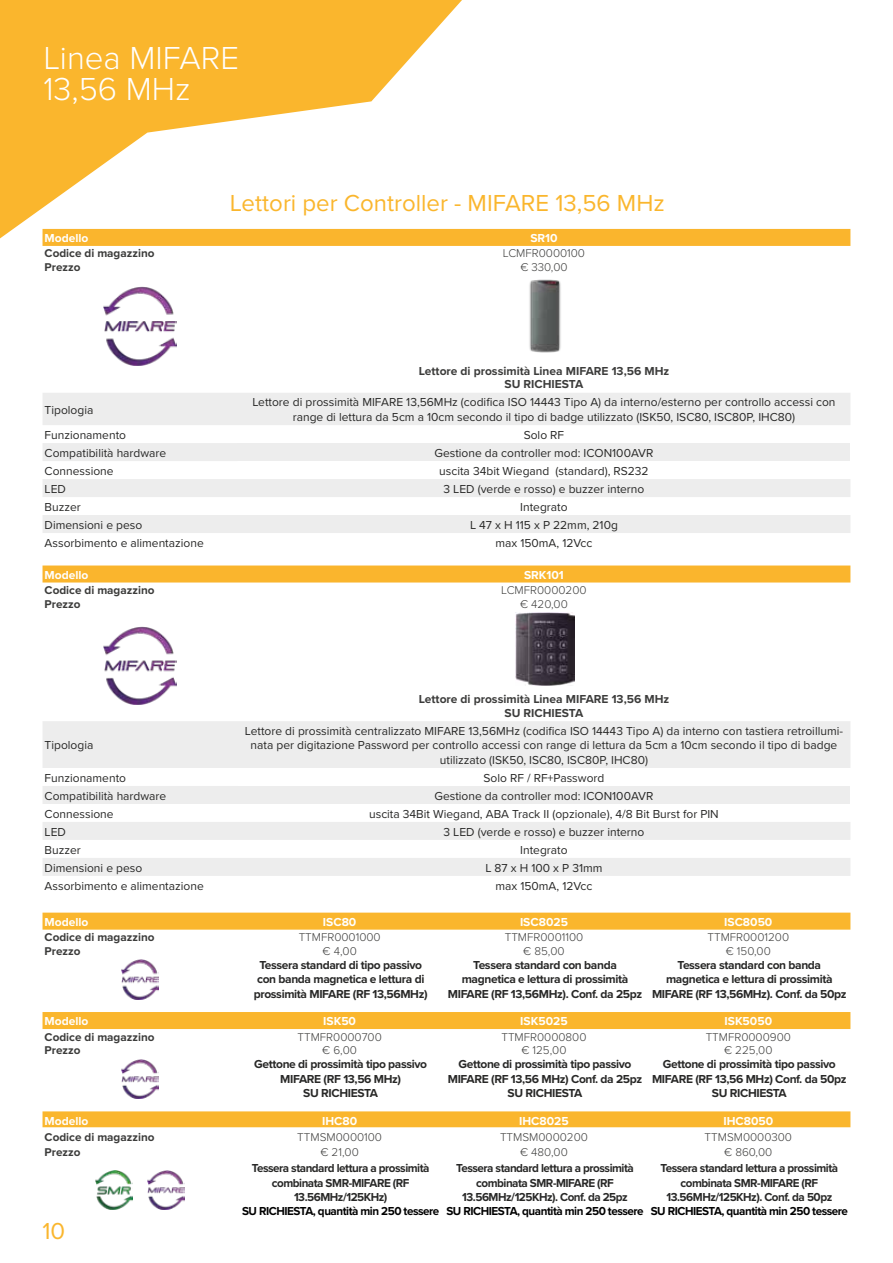
<style>
.page{position:relative;width:893px;height:1263px;background:#fff}
.page>*{position:absolute;margin:0;border:0;box-sizing:border-box;transform-origin:0 0}
.t1{font:300 33px/31.5px "Proxima Nova";color:#fff}
.t2{font:24px "Proxima Nova";color:#fab62d}
.t3{font:12px/14.4px "Proxima Nova";color:#282827;text-align:center}
.t4{font:700 12px/14.4px "Proxima Nova";letter-spacing:-.03em;color:#282827;text-align:center}
.t5{font:700 12px "Proxima Nova";color:#fff}
.t6{font:700 12px "Proxima Nova";letter-spacing:-.04em;color:#000}
.t7{font:700 12px/13.5px "Proxima Nova";color:#3c3c3b;text-align:center}
.t8{font:300 11.7px "Proxima Nova";color:#3c3c3b}
.t9{font:700 11.7px "Proxima Nova";color:#3c3c3b}
</style>
<div class="page">
<svg style="left:0;top:0;width:481px;height:246px;fill:#fab62d"></svg>
<div style="left:43px;top:229px;width:807px;height:17px;background:#fab52d"></div>
<svg style="left:43px;top:393px;width:807px;height:140px;fill:#ededed"></svg>
<div style="left:237px;top:443px;width:613px;height:18px;background:#ededed"></div>
<img style="left:103px;top:287px;width:74px;height:78px">
<img style="left:529px;top:279px;width:32px;height:74px">
<div style="left:43px;top:565px;width:807px;height:17px;background:#fab52d"></div>
<svg style="left:43px;top:721px;width:807px;height:155px;fill:#ededed"></svg>
<div style="left:237px;top:786px;width:613px;height:18px;background:#ededed"></div>
<img style="left:103px;top:626px;width:74px;height:79px">
<img style="left:516px;top:612px;width:58px;height:73px">
<div style="left:43px;top:913px;width:807px;height:17px;background:#fab62d"></div>
<img style="left:122px;top:960px;width:36px;height:39px">
<div style="left:43px;top:1012px;width:807px;height:17px;background:#fab62d"></div>
<img style="left:122px;top:1059px;width:36px;height:39px">
<div style="left:43px;top:1111px;width:807px;height:16px;background:#fab62d"></div>
<img style="left:96px;top:1170px;width:37px;height:40px">
<img style="left:148px;top:1170px;width:36px;height:40px">
<h1 class="t1" style="left:43px;top:43px;width:197px">Linea MIFARE<br>13,56 MHz</h1>
<h2 class="t2" style="left:230px;top:189px;width:436px">Lettori per Controller - MIFARE 13,56 MHz</h2>
<p class="t5" style="left:45px;top:231px;width:45px">Modello</p>
<p class="t5" style="left:530px;top:231px;width:29px">SR10</p>
<p class="t9" style="left:45px;top:247px;width:111px">Codice di magazzino</p>
<p class="t8" style="left:503px;top:247px;width:84px">LCMFR0000100</p>
<p class="t9" style="left:45px;top:260px;width:37px">Prezzo</p>
<p class="t8" style="left:520px;top:260px;width:49px">€ 330,00</p>
<p class="t7" style="left:419px;top:365px;width:252px">Lettore di prossimità Linea MIFARE 13,56 MHz<br>SU RICHIESTA</p>
<p class="t3" style="left:45px;top:403px;width:50px">Tipologia</p>
<p class="t3" style="left:252px;top:395px;width:585px">Lettore di prossimità MIFARE 13,56MHz (codifica ISO 14443 Tipo A) da interno/esterno per controllo accessi con range di lettura da 5cm a 10cm secondo il tipo di badge utilizzato (ISK50, ISC80, ISC80P, IHC80)</p>
<p class="t3" style="left:45px;top:428px;width:83px">Funzionamento</p>
<p class="t3" style="left:524px;top:428px;width:42px">Solo RF</p>
<p class="t3" style="left:45px;top:446px;width:123px">Compatibilità hardware</p>
<p class="t3" style="left:434px;top:446px;width:220px">Gestione da controller mod: ICON100AVR</p>
<p class="t3" style="left:45px;top:464px;width:71px">Connessione</p>
<p class="t3" style="left:439px;top:464px;width:211px">uscita 34bit Wiegand (standard), RS232</p>
<p class="t3" style="left:45px;top:482px;width:23px">LED</p>
<p class="t3" style="left:444px;top:482px;width:202px">3 LED (verde e rosso) e buzzer interno</p>
<p class="t3" style="left:45px;top:500px;width:38px">Buzzer</p>
<p class="t3" style="left:520px;top:500px;width:49px">Integrato</p>
<p class="t3" style="left:45px;top:518px;width:99px">Dimensioni e peso</p>
<p class="t3" style="left:470px;top:518px;width:149px">L 47 x H 115 x P 22mm, 210g</p>
<p class="t3" style="left:45px;top:536px;width:161px">Assorbimento e alimentazione</p>
<p class="t3" style="left:495px;top:536px;width:99px">max 150mA, 12Vcc</p>
<p class="t5" style="left:45px;top:568px;width:45px">Modello</p>
<p class="t5" style="left:524px;top:568px;width:41px">SRK101</p>
<p class="t9" style="left:45px;top:583px;width:111px">Codice di magazzino</p>
<p class="t8" style="left:501px;top:583px;width:87px">LCMFR0000200</p>
<p class="t9" style="left:45px;top:597px;width:37px">Prezzo</p>
<p class="t8" style="left:520px;top:597px;width:49px">€ 420,00</p>
<p class="t3" style="left:45px;top:738px;width:50px">Tipologia</p>
<p class="t7" style="left:419px;top:693px;width:252px">Lettore di prossimità Linea MIFARE 13,56 MHz<br>SU RICHIESTA</p>
<p class="t3" style="left:245px;top:724px;width:600px">Lettore di prossimità centralizzato MIFARE 13,56MHz (codifica ISO 14443 Tipo A) da interno con tastiera retroillumi&shy;nata per digitazione Password per controllo accessi con range di lettura da 5cm a 10cm secondo il tipo di badge utilizzato (ISK50, ISC80, ISC80P, IHC80)</p>
<p class="t3" style="left:45px;top:771px;width:83px">Funzionamento</p>
<p class="t3" style="left:483px;top:771px;width:122px">Solo RF / RF+Password</p>
<p class="t3" style="left:45px;top:789px;width:123px">Compatibilità hardware</p>
<p class="t3" style="left:434px;top:789px;width:220px">Gestione da controller mod: ICON100AVR</p>
<p class="t3" style="left:45px;top:807px;width:71px">Connessione</p>
<p class="t3" style="left:369px;top:807px;width:351px">uscita 34Bit Wiegand, ABA Track II (opzionale), 4/8 Bit Burst for PIN</p>
<p class="t3" style="left:45px;top:825px;width:23px">LED</p>
<p class="t3" style="left:444px;top:825px;width:202px">3 LED (verde e rosso) e buzzer interno</p>
<p class="t3" style="left:45px;top:843px;width:38px">Buzzer</p>
<p class="t3" style="left:520px;top:843px;width:49px">Integrato</p>
<p class="t3" style="left:45px;top:861px;width:99px">Dimensioni e peso</p>
<p class="t3" style="left:485px;top:861px;width:119px">L 87 x H 100 x P 31mm</p>
<p class="t3" style="left:45px;top:879px;width:161px">Assorbimento e alimentazione</p>
<p class="t3" style="left:495px;top:879px;width:99px">max 150mA, 12Vcc</p>
<p class="t5" style="left:45px;top:915px;width:45px">Modello</p>
<p class="t5" style="left:323px;top:915px;width:35px">ISC80</p>
<p class="t5" style="left:520px;top:915px;width:49px">ISC8025</p>
<p class="t5" style="left:724px;top:915px;width:50px">ISC8050</p>
<p class="t9" style="left:45px;top:930px;width:111px">Codice di magazzino</p>
<p class="t8" style="left:299px;top:930px;width:84px">TTMFR0001000</p>
<p class="t8" style="left:505px;top:930px;width:80px">TTMFR0001100</p>
<p class="t8" style="left:707px;top:930px;width:83px">TTMFR0001200</p>
<p class="t9" style="left:45px;top:944px;width:37px">Prezzo</p>
<p class="t8" style="left:323px;top:944px;width:36px">€ 4,00</p>
<p class="t8" style="left:523px;top:944px;width:43px">€ 85,00</p>
<p class="t8" style="left:726px;top:944px;width:46px">€ 150,00</p>
<p class="t4" style="left:254px;top:958px;width:175px">Tessera standard di tipo passivo con banda magnetica e lettura di prossimità MIFARE (RF 13,56MHz)</p>
<p class="t4" style="left:448px;top:958px;width:196px">Tessera standard con banda magnetica e lettura di prossimità<br>MIFARE (RF 13,56MHz). Conf. da 25pz</p>
<p class="t4" style="left:652px;top:958px;width:196px">Tessera standard con banda magnetica e lettura di prossimità<br>MIFARE (RF 13,56MHz). Conf. da 50pz</p>
<p class="t5" style="left:45px;top:1014px;width:45px">Modello</p>
<p class="t5" style="left:323px;top:1014px;width:34px">ISK50</p>
<p class="t5" style="left:520px;top:1014px;width:49px">ISK5025</p>
<p class="t5" style="left:724px;top:1014px;width:49px">ISK5050</p>
<p class="t9" style="left:45px;top:1030px;width:111px">Codice di magazzino</p>
<p class="t8" style="left:298px;top:1030px;width:86px">TTMFR0000700</p>
<p class="t8" style="left:501px;top:1030px;width:87px">TTMFR0000800</p>
<p class="t8" style="left:706px;top:1030px;width:87px">TTMFR0000900</p>
<p class="t9" style="left:45px;top:1043px;width:37px">Prezzo</p>
<p class="t8" style="left:322px;top:1043px;width:36px">€ 6,00</p>
<p class="t8" style="left:521px;top:1043px;width:47px">€ 125,00</p>
<p class="t8" style="left:724px;top:1043px;width:50px">€ 225,00</p>
<p class="t4" style="left:254px;top:1057px;width:174px">Gettone di prossimità tipo passivo<br>MIFARE (RF 13,56 MHz)<br>SU RICHIESTA</p>
<p class="t4" style="left:448px;top:1057px;width:196px">Gettone di prossimità tipo passivo<br>MIFARE (RF 13,56 MHz) Conf. da 25pz<br>SU RICHIESTA</p>
<p class="t4" style="left:652px;top:1057px;width:196px">Gettone di prossimità tipo passivo<br>MIFARE (RF 13,56 MHz) Conf. da 50pz<br>SU RICHIESTA</p>
<p class="t5" style="left:45px;top:1114px;width:45px">Modello</p>
<p class="t5" style="left:322px;top:1114px;width:37px">IHC80</p>
<p class="t5" style="left:519px;top:1114px;width:51px">IHC8025</p>
<p class="t5" style="left:723px;top:1114px;width:51px">IHC8050</p>
<p class="t9" style="left:45px;top:1130px;width:111px">Codice di magazzino</p>
<p class="t8" style="left:297px;top:1130px;width:86px">TTMSM0000100</p>
<p class="t8" style="left:500px;top:1130px;width:89px">TTMSM0000200</p>
<p class="t8" style="left:704px;top:1130px;width:89px">TTMSM0000300</p>
<p class="t9" style="left:45px;top:1145px;width:37px">Prezzo</p>
<p class="t8" style="left:320px;top:1145px;width:40px">€ 21,00</p>
<p class="t8" style="left:520px;top:1145px;width:49px">€ 480,00</p>
<p class="t8" style="left:724px;top:1145px;width:50px">€ 860,00</p>
<p class="t4" style="left:252px;top:1161px;width:179px">Tessera standard lettura a prossimità combinata SMR-MIFARE (RF<br>13.56MHz/125KHz)</p>
<p class="t6" style="left:242px;top:1204px;width:199px">SU RICHIESTA, quantità min 250 tessere</p>
<p class="t4" style="left:456px;top:1161px;width:179px">Tessera standard lettura a prossimità combinata SMR-MIFARE (RF<br>13.56MHz/125KHz). Conf. da 25pz</p>
<p class="t6" style="left:446px;top:1204px;width:199px">SU RICHIESTA, quantità min 250 tessere</p>
<p class="t4" style="left:660px;top:1161px;width:179px">Tessera standard lettura a prossimità combinata SMR-MIFARE (RF<br>13.56MHz/125KHz). Conf. da 50pz</p>
<p class="t6" style="left:651px;top:1204px;width:199px">SU RICHIESTA, quantità min 250 tessere</p>
<h2 class="t2" style="left:43px;top:1217px;width:24px">10</h2>
</div>
